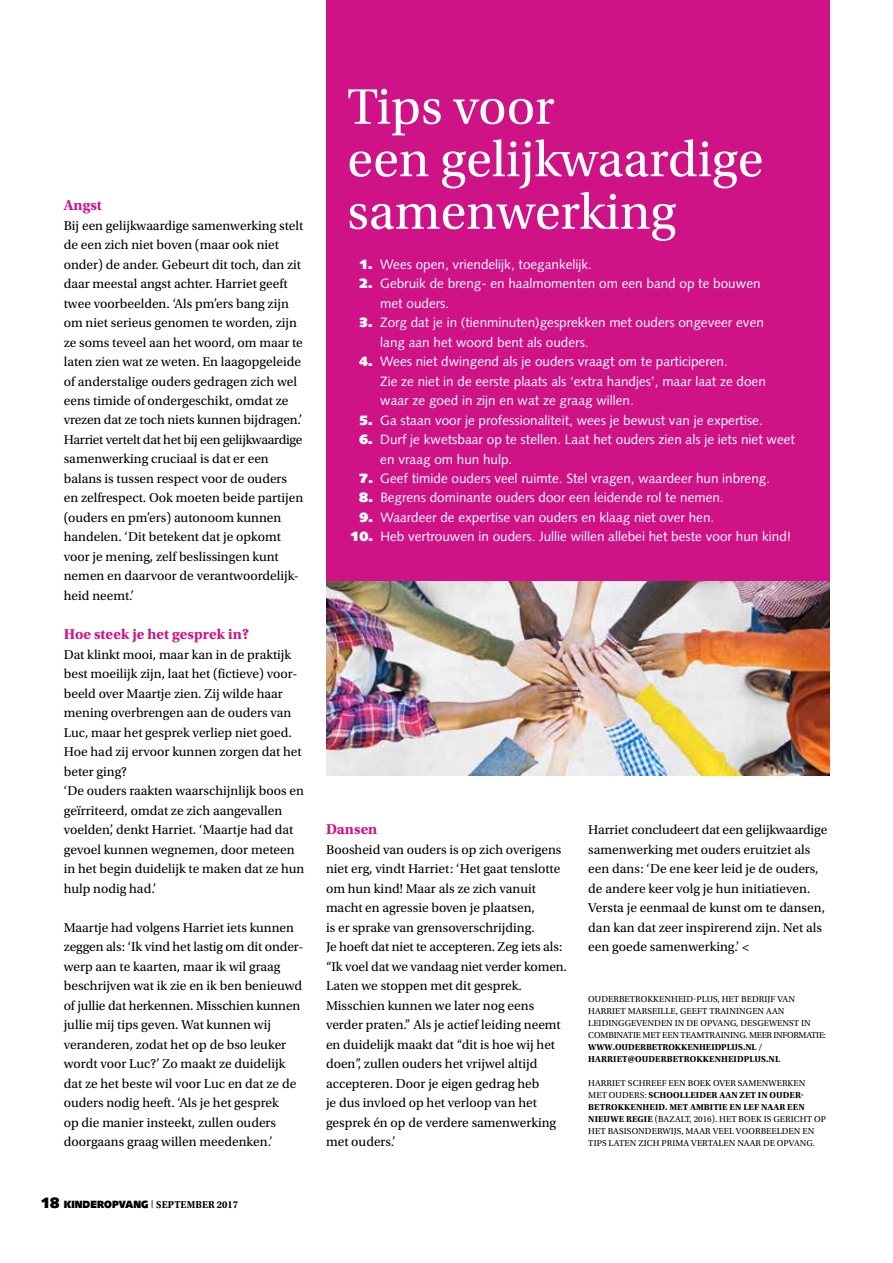
<style>
.page{position:relative;width:893px;height:1263px;background:#fff}
.page>*{position:absolute;margin:0;border:0;box-sizing:border-box;transform-origin:0 0}
.t1{font:52.5px/52.5px "Utopia Std";color:#fff}
.t2{font:700 15px "Utopia Std";color:#cf1386}
.t3{font:13.5px/19.5px "Utopia Std";color:#000}
.t4{font:13.5px/19.5px "Syntax LT Std";color:#fff}
.t5{font:700 10.5px "Utopia Std";letter-spacing:.01em;color:#000;scale:.95 1}
.t6{font:9px/12px "Utopia Std";letter-spacing:.01em;color:#000}
.t7{font:700 9px/12px "Utopia Std";letter-spacing:.005em;color:#000}
.s1{font-family:"Syntax LT Std";font-weight:900;font-size:15px}
.s2{font-family:"Syntax LT Std";font-weight:900}
.s3{font-family:"Syntax LT Std";font-weight:400}
.s4{font-weight:900}
.s5{font-weight:700}
</style>
<div class="page">
<img style="left:326px;top:580px;width:503px;height:195px">
<div style="left:326px;top:0;width:503px;height:580px;background:#cf1386"></div>
<p class="t2" style="left:64px;top:196px;width:40px">Angst</p>
<p class="t3" style="left:64px;top:216px;width:241px">Bij een gelijkwaardige samenwerking stelt de een zich niet boven (maar ook niet onder) de ander. Gebeurt dit toch, dan zit daar meestal angst achter. Harriet geeft twee voorbeelden. ‘Als pm’ers bang zijn om niet serieus genomen te worden, zijn ze soms teveel aan het woord, om maar te laten zien wat ze weten. En laagopgeleide of anderstalige ouders gedragen zich wel eens timide of ondergeschikt, omdat ze vrezen dat ze toch niets kunnen bijdragen.’ Harriet vertelt dat het bij een gelijkwaardige samenwerking cruciaal is dat er een balans is tussen respect voor de ouders en zelfrespect. Ook moeten beide partijen (ouders en pm’ers) autonoom kunnen handelen. ‘Dit betekent dat je opkomt voor je mening, zelf beslissingen kunt nemen en daarvoor de verantwoordelijk&shy;heid neemt.’</p>
<p class="t2" style="left:64px;top:625px;width:187px">Hoe steek je het gesprek in?</p>
<p class="t3" style="left:64px;top:645px;width:242px">Dat klinkt mooi, maar kan in de praktijk best moeilijk zijn, laat het (fictieve) voor&shy;beeld over Maartje zien. Zij wilde haar mening overbrengen aan de ouders van Luc, maar het gesprek verliep niet goed.<br>Hoe had zij ervoor kunnen zorgen dat het beter ging?<br>‘De ouders raakten waarschijnlijk boos en geïrriteerd, omdat ze zich aangevallen voelden’, denkt Harriet. ‘Maartje had dat gevoel kunnen wegnemen, door meteen in het begin duidelijk te maken dat ze hun hulp nodig had.’</p>
<p class="t3" style="left:64px;top:918px;width:241px">Maartje had volgens Harriet iets kunnen zeggen als: ‘Ik vind het lastig om dit onder&shy;werp aan te kaarten, maar ik wil graag beschrijven wat ik zie en ik ben benieuwd of jullie dat herkennen. Misschien kunnen jullie mij tips geven. Wat kunnen wij veranderen, zodat het op de bso leuker wordt voor Luc?’ Zo maakt ze duidelijk dat ze het beste wil voor Luc en dat ze de ouders nodig heeft. ‘Als je het gesprek<br>op die manier insteekt, zullen ouders doorgaans graag willen meedenken.’</p>
<p class="t5" style="left:41px;top:1198px;width:209px"><span class="s1">18</span> <span class="s2">KINDEROPVANG</span> <span class="s3">|</span> SEPTEMBER 2017</p>
<h1 class="t1" style="left:347px;top:81px;width:418px">Tips voor<br>een gelijkwaardige samenwerking</h1>
<p class="t4" style="left:359px;top:254px;width:234px"><span class="s4">1.</span> Wees open, vriendelijk, toegankelijk.</p>
<p class="t4" style="left:380px;top:274px;width:382px;text-indent:-21px"><span class="s4">2.</span> Gebruik de breng- en haalmomenten om een band op te bouwen met ouders.</p>
<p class="t4" style="left:380px;top:313px;width:385px;text-indent:-21px"><span class="s4">3.</span> Zorg dat je in (tienminuten)gesprekken met ouders ongeveer even lang aan het woord bent als ouders.</p>
<p class="t4" style="left:380px;top:352px;width:387px;text-indent:-21px"><span class="s4">4.</span> Wees niet dwingend als je ouders vraagt om te participeren.<br>Zie ze niet in de eerste plaats als ‘extra handjes’, maar laat ze doen waar ze goed in zijn en wat ze graag willen.</p>
<p class="t4" style="left:359px;top:410px;width:405px"><span class="s4">5.</span> Ga staan voor je professionaliteit, wees je bewust van je expertise.</p>
<p class="t4" style="left:380px;top:430px;width:416px;text-indent:-21px"><span class="s4">6.</span> Durf je kwetsbaar op te stellen. Laat het ouders zien als je iets niet weet en vraag om hun hulp.</p>
<p class="t4" style="left:359px;top:469px;width:412px"><span class="s4">7.</span> Geef timide ouders veel ruimte. Stel vragen, waardeer hun inbreng.</p>
<p class="t4" style="left:359px;top:488px;width:366px"><span class="s4">8.</span> Begrens dominante ouders door een leidende rol te nemen.</p>
<p class="t4" style="left:359px;top:508px;width:356px"><span class="s4">9.</span> Waardeer de expertise van ouders en klaag niet over hen.</p>
<p class="t4" style="left:350px;top:527px;width:443px"><span class="s4">10.</span> Heb vertrouwen in ouders. Jullie willen allebei het beste voor hun kind!</p>
<p class="t2" style="left:326px;top:820px;width:53px">Dansen</p>
<p class="t3" style="left:326px;top:840px;width:242px">Boosheid van ouders is op zich overigens niet erg, vindt Harriet: ‘Het gaat tenslotte om hun kind! Maar als ze zich vanuit macht en agressie boven je plaatsen,<br>is er sprake van grensoverschrijding.<br>Je hoeft dat niet te accepteren. Zeg iets als: “Ik voel dat we vandaag niet verder komen.<br>Laten we stoppen met dit gesprek.<br>Misschien kunnen we later nog eens verder praten.” Als je actief leiding neemt en duidelijk maakt dat “dit is hoe wij het doen”, zullen ouders het vrijwel altijd accepteren. Door je eigen gedrag heb<br>je dus invloed op het verloop van het gesprek én op de verdere samenwerking met ouders.’</p>
<p class="t3" style="left:588px;top:820px;width:241px">Harriet concludeert dat een gelijkwaardige samenwerking met ouders eruitziet als een dans: ‘De ene keer leid je de ouders, de andere keer volg je hun initiatieven.<br>Versta je eenmaal de kunst om te dansen, dan kan dat zeer inspirerend zijn. Net als een goede samenwerking.’ &lt;</p>
<p class="t6" style="left:588px;top:993px;width:239px">OUDERBETROKKENHEID-PLUS, HET BEDRIJF VAN HARRIET MARSEILLE, GEEFT TRAININGEN AAN LEIDINGGEVENDEN IN DE OPVANG, DESGEWENST IN COMBINATIE MET EEN TEAMTRAINING. MEER INFORMATIE:</p>
<p class="t7" style="left:588px;top:1041px;width:193px">WWW.OUDERBETROKKENHEIDPLUS.NL /<br>HARRIET@OUDERBETROKKENHEIDPLUS.NL</p>
<p class="t6" style="left:588px;top:1077px;width:239px">HARRIET SCHREEF EEN BOEK OVER SAMENWERKEN MET OUDERS: <span class="s5">SCHOOLLEIDER AAN ZET IN OUDER-BETROKKENHEID. MET AMBITIE EN LEF NAAR EEN NIEUWE REGIE</span> (BAZALT, 2016). HET BOEK IS GERICHT OP HET BASISONDERWIJS, MAAR VEEL VOORBEELDEN EN TIPS LATEN ZICH PRIMA VERTALEN NAAR DE OPVANG.</p>
</div>
